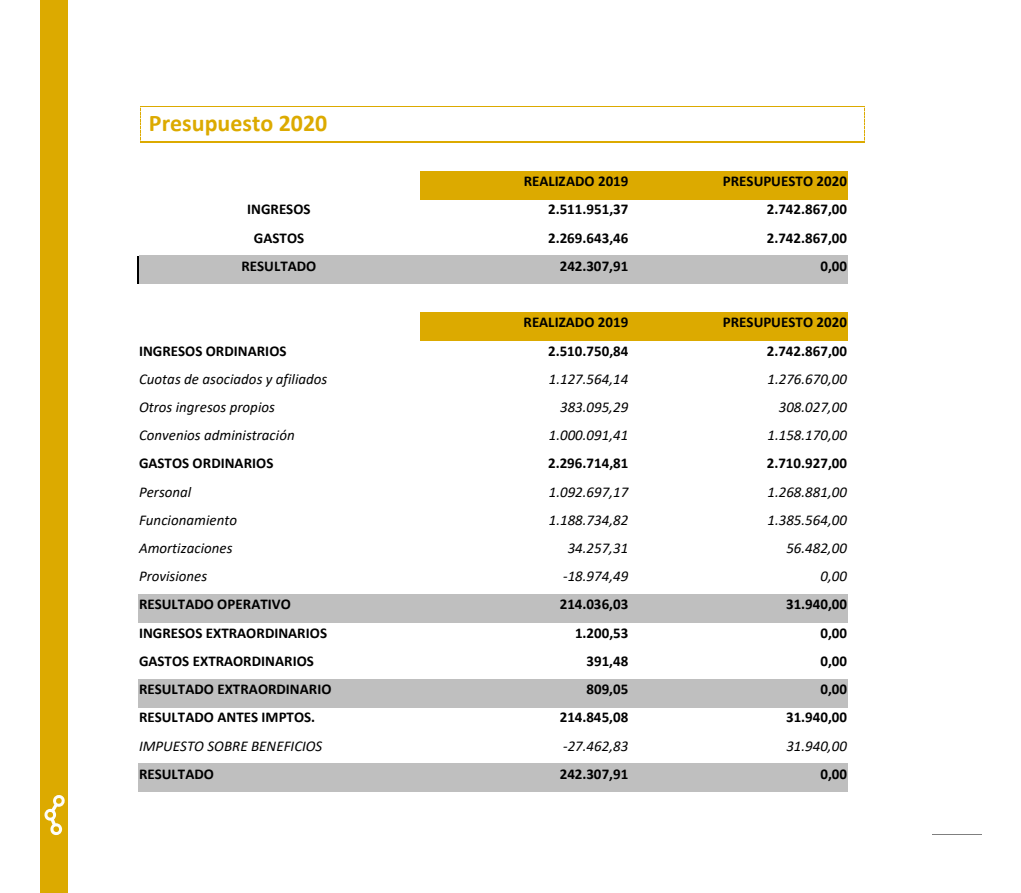
<style>
.page{position:relative;width:1021px;height:893px;background:#fff}
.page>*{position:absolute;margin:0;border:0;box-sizing:border-box;transform-origin:0 0}
.t1{font:700 24px "Calibri";color:#dcaa00}
.t2{font:700 15px "Calibri";color:#000}
.t3{font:italic 15px "Calibri";color:#000}
</style>
<div class="page">
<div style="left:40px;top:0;width:28px;height:893px;background:#dcaa00"></div>
<hr style="left:932px;top:834px;width:50px;height:1px;background:#7f7f7f">
<svg style="left:44px;top:795px;width:21px;height:40px"></svg>
<svg style="left:140px;top:106px;width:725px;height:37px"></svg>
<div style="left:421px;top:172px;width:207px;height:27px;background:#dcaa00"></div>
<div style="left:630px;top:172px;width:217px;height:27px;background:#dcaa00"></div>
<hr style="left:420px;top:171px;width:209px;height:1px;background:#dcaa00">
<hr style="left:629px;top:171px;width:219px;height:1px;background:#dcaa00">
<div style="left:139px;top:257px;width:280px;height:27px;background:#bfbfbf"></div>
<div style="left:421px;top:257px;width:207px;height:27px;background:#bfbfbf"></div>
<div style="left:630px;top:257px;width:217px;height:27px;background:#bfbfbf"></div>
<hr style="left:139px;top:256px;width:281px;height:1px;background:#bfbfbf">
<hr style="left:420px;top:256px;width:209px;height:1px;background:#bfbfbf">
<hr style="left:629px;top:256px;width:219px;height:1px;background:#bfbfbf">
<svg style="left:138px;top:256px;width:1px;height:28px"></svg>
<div style="left:421px;top:313px;width:207px;height:27px;background:#dcaa00"></div>
<div style="left:630px;top:313px;width:217px;height:27px;background:#dcaa00"></div>
<hr style="left:420px;top:312px;width:209px;height:1px;background:#dcaa00">
<hr style="left:629px;top:312px;width:219px;height:1px;background:#dcaa00">
<div style="left:139px;top:595px;width:280px;height:28px;background:#bfbfbf"></div>
<div style="left:421px;top:595px;width:207px;height:28px;background:#bfbfbf"></div>
<div style="left:630px;top:595px;width:217px;height:28px;background:#bfbfbf"></div>
<hr style="left:138px;top:594px;width:282px;height:1px;background:#bfbfbf">
<hr style="left:420px;top:594px;width:209px;height:1px;background:#bfbfbf">
<hr style="left:629px;top:594px;width:219px;height:1px;background:#bfbfbf">
<div style="left:139px;top:680px;width:280px;height:27px;background:#bfbfbf"></div>
<div style="left:421px;top:680px;width:207px;height:27px;background:#bfbfbf"></div>
<div style="left:630px;top:680px;width:217px;height:27px;background:#bfbfbf"></div>
<hr style="left:138px;top:679px;width:282px;height:1px;background:#bfbfbf">
<hr style="left:420px;top:679px;width:209px;height:1px;background:#bfbfbf">
<hr style="left:629px;top:679px;width:219px;height:1px;background:#bfbfbf">
<div style="left:139px;top:765px;width:280px;height:27px;background:#bfbfbf"></div>
<div style="left:421px;top:765px;width:207px;height:27px;background:#bfbfbf"></div>
<div style="left:630px;top:765px;width:217px;height:27px;background:#bfbfbf"></div>
<hr style="left:138px;top:764px;width:282px;height:1px;background:#bfbfbf">
<hr style="left:420px;top:764px;width:209px;height:1px;background:#bfbfbf">
<hr style="left:629px;top:764px;width:219px;height:1px;background:#bfbfbf">
<p class="t1" style="left:149px;top:113px;width:180px">Presupuesto 2020</p>
<p class="t2" style="left:524px;top:175px;width:106px">REALIZADO 2019</p>
<p class="t2" style="left:723px;top:175px;width:126px">PRESUPUESTO 2020</p>
<p class="t2" style="left:247px;top:203px;width:65px">INGRESOS</p>
<p class="t2" style="left:548px;top:203px;width:82px">2.511.951,37</p>
<p class="t2" style="left:767px;top:203px;width:82px">2.742.867,00</p>
<p class="t2" style="left:254px;top:231px;width:52px">GASTOS</p>
<p class="t2" style="left:548px;top:231px;width:82px">2.269.643,46</p>
<p class="t2" style="left:767px;top:231px;width:82px">2.742.867,00</p>
<p class="t2" style="left:241px;top:260px;width:76px">RESULTADO</p>
<p class="t2" style="left:560px;top:260px;width:70px">242.307,91</p>
<p class="t2" style="left:820px;top:260px;width:28px">0,00</p>
<p class="t2" style="left:523px;top:316px;width:106px">REALIZADO 2019</p>
<p class="t2" style="left:723px;top:316px;width:126px">PRESUPUESTO 2020</p>
<p class="t2" style="left:139px;top:344px;width:149px">INGRESOS ORDINARIOS</p>
<p class="t2" style="left:548px;top:344px;width:82px">2.510.750,84</p>
<p class="t2" style="left:767px;top:344px;width:82px">2.742.867,00</p>
<p class="t3" style="left:139px;top:372px;width:190px">Cuotas de asociados y afiliados</p>
<p class="t3" style="left:549px;top:372px;width:81px">1.127.564,14</p>
<p class="t3" style="left:767px;top:372px;width:81px">1.276.670,00</p>
<p class="t3" style="left:139px;top:401px;width:137px">Otros ingresos propios</p>
<p class="t3" style="left:560px;top:401px;width:70px">383.095,29</p>
<p class="t3" style="left:778px;top:401px;width:70px">308.027,00</p>
<p class="t3" style="left:139px;top:429px;width:157px">Convenios administración</p>
<p class="t3" style="left:549px;top:429px;width:81px">1.000.091,41</p>
<p class="t3" style="left:767px;top:429px;width:81px">1.158.170,00</p>
<p class="t2" style="left:139px;top:457px;width:136px">GASTOS ORDINARIOS</p>
<p class="t2" style="left:548px;top:457px;width:82px">2.296.714,81</p>
<p class="t2" style="left:767px;top:457px;width:82px">2.710.927,00</p>
<p class="t3" style="left:139px;top:485px;width:54px">Personal</p>
<p class="t3" style="left:549px;top:485px;width:81px">1.092.697,17</p>
<p class="t3" style="left:767px;top:485px;width:81px">1.268.881,00</p>
<p class="t3" style="left:139px;top:514px;width:100px">Funcionamiento</p>
<p class="t3" style="left:549px;top:514px;width:81px">1.188.734,82</p>
<p class="t3" style="left:767px;top:514px;width:81px">1.385.564,00</p>
<p class="t3" style="left:139px;top:542px;width:95px">Amortizaciones</p>
<p class="t3" style="left:567px;top:542px;width:62px">34.257,31</p>
<p class="t3" style="left:786px;top:542px;width:62px">56.482,00</p>
<p class="t3" style="left:139px;top:570px;width:70px">Provisiones</p>
<p class="t3" style="left:563px;top:570px;width:67px">-18.974,49</p>
<p class="t3" style="left:820px;top:570px;width:28px">0,00</p>
<p class="t2" style="left:139px;top:598px;width:153px">RESULTADO OPERATIVO</p>
<p class="t2" style="left:560px;top:598px;width:70px">214.036,03</p>
<p class="t2" style="left:786px;top:598px;width:62px">31.940,00</p>
<p class="t2" style="left:139px;top:626px;width:190px">INGRESOS EXTRAORDINARIOS</p>
<p class="t2" style="left:575px;top:626px;width:55px">1.200,53</p>
<p class="t2" style="left:820px;top:626px;width:28px">0,00</p>
<p class="t2" style="left:139px;top:655px;width:176px">GASTOS EXTRAORDINARIOS</p>
<p class="t2" style="left:586px;top:655px;width:43px">391,48</p>
<p class="t2" style="left:820px;top:655px;width:28px">0,00</p>
<p class="t2" style="left:139px;top:683px;width:194px">RESULTADO EXTRAORDINARIO</p>
<p class="t2" style="left:586px;top:683px;width:43px">809,05</p>
<p class="t2" style="left:820px;top:683px;width:28px">0,00</p>
<p class="t2" style="left:139px;top:711px;width:178px">RESULTADO ANTES IMPTOS.</p>
<p class="t2" style="left:560px;top:711px;width:70px">214.845,08</p>
<p class="t2" style="left:786px;top:711px;width:62px">31.940,00</p>
<p class="t3" style="left:139px;top:739px;width:185px">IMPUESTO SOBRE BENEFICIOS</p>
<p class="t3" style="left:563px;top:739px;width:67px">-27.462,83</p>
<p class="t3" style="left:786px;top:739px;width:62px">31.940,00</p>
<p class="t2" style="left:139px;top:768px;width:76px">RESULTADO</p>
<p class="t2" style="left:560px;top:768px;width:70px">242.307,91</p>
<p class="t2" style="left:820px;top:768px;width:28px">0,00</p>
</div>
